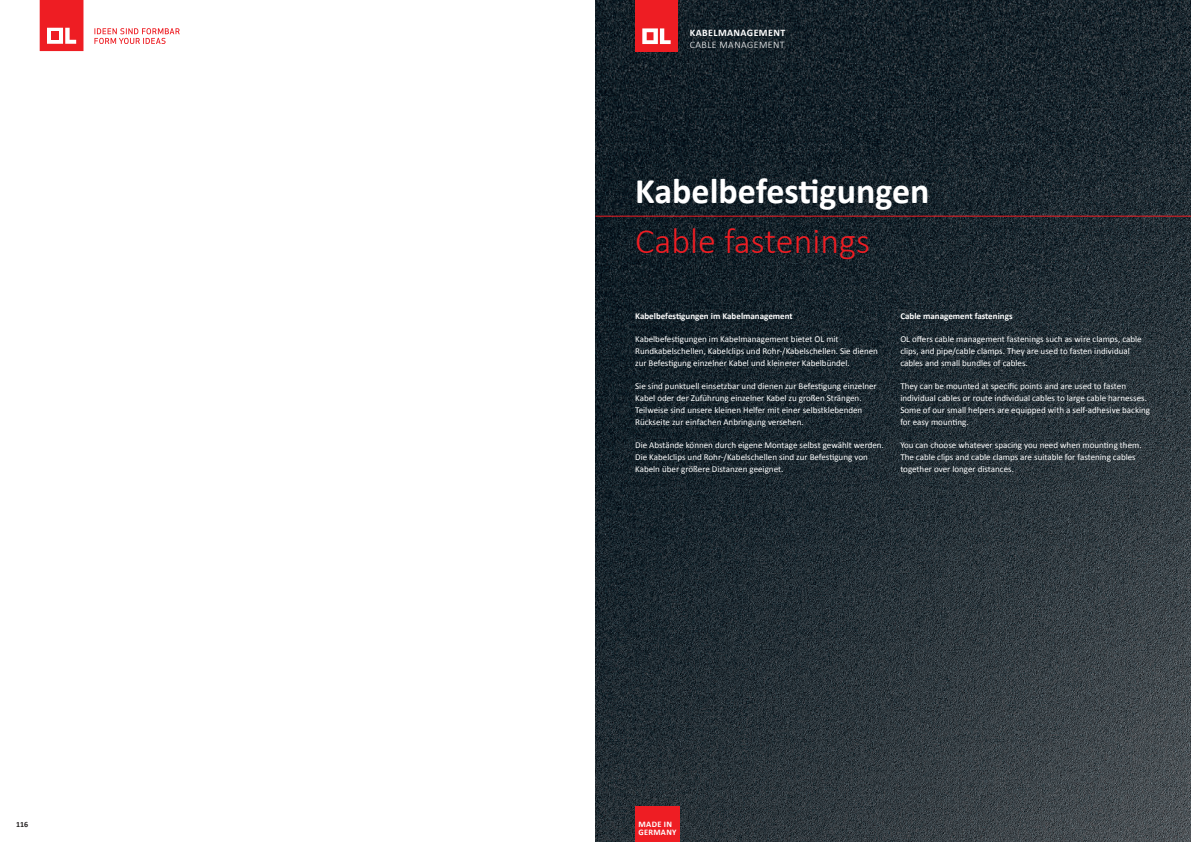
<style>
.page{position:relative;width:1191px;height:842px;background:#fff}
.page>*{position:absolute;margin:0;border:0;box-sizing:border-box;transform-origin:0 0}
.t1{font:700 36px "Calibri";color:#fff}
.t2{font:300 36px "Calibri";color:#ee1d23}
.t3{font:700 10px "Calibri";letter-spacing:.04em;color:#fff}
.t4{font:300 10px "Calibri";letter-spacing:.04em;color:#fff}
.t5{font:9px/11.8px "Calibri";color:#fff}
.t6{font:700 9px "Calibri";color:#fff}
.t7{font:700 8.5px/8px "Calibri";letter-spacing:.035em;color:#fff}
.t8{font:700 8px "Calibri";color:#231f20}
</style>
<div class="page">
<img style="left:595px;top:0;width:596px;height:842px">
<hr style="left:595px;top:216px;width:596px;height:1px;background:#ee1d23">
<div style="left:635px;top:0;width:42px;height:51px;background:#ee1d23"></div>
<svg style="left:642px;top:28px;width:28px;height:16px"></svg>
<div style="left:635px;top:806px;width:44px;height:36px;background:#ee1d23"></div>
<svg style="left:94px;top:28px;width:86px;height:16px"></svg>
<svg style="left:40px;top:0;width:43px;height:51px;background:#f03a3f"></svg>
<p class="t8" style="left:16px;top:818px;width:14px">116</p>
<p class="t3" style="left:690px;top:25px;width:97px">KABELMANAGEMENT</p>
<p class="t4" style="left:690px;top:38px;width:96px">CABLE MANAGEMENT</p>
<h1 class="t1" style="left:635px;top:165px;width:296px">Kabelbefestigungen</h1>
<h1 class="t2" style="left:635px;top:218px;width:236px">Cable fastenings</h1>
<p class="t6" style="left:635px;top:309px;width:159px">Kabelbefestigungen im Kabelmanagement</p>
<p class="t5" style="left:635px;top:333px;width:244px">Kabelbefestigungen im Kabelmanagement bietet OL mit<br>Rundkabelschellen, Kabelclips und Rohr-/Kabelschellen. Sie dienen zur Befestigung einzelner Kabel und kleinerer Kabelbündel.</p>
<p class="t5" style="left:635px;top:380px;width:243px">Sie sind punktuell einsetzbar und dienen zur Befestigung einzelner Kabel oder der Zuführung einzelner Kabel zu großen Strängen.<br>Teilweise sind unsere kleinen Helfer mit einer selbstklebenden Rückseite zur einfachen Anbringung versehen.</p>
<p class="t5" style="left:635px;top:439px;width:250px">Die Abstände können durch eigene Montage selbst gewählt werden.<br>Die Kabelclips und Rohr-/Kabelschellen sind zur Befestigung von<br>Kabeln über größere Distanzen geeignet.</p>
<p class="t6" style="left:900px;top:309px;width:114px">Cable management fastenings</p>
<p class="t5" style="left:900px;top:333px;width:243px">OL offers cable management fastenings such as wire clamps, cable clips, and pipe/cable clamps. They are used to fasten individual cables and small bundles of cables.</p>
<p class="t5" style="left:900px;top:380px;width:251px">They can be mounted at specific points and are used to fasten individual cables or route individual cables to large cable harnesses.<br>Some of our small helpers are equipped with a self-adhesive backing for easy mounting.</p>
<p class="t5" style="left:900px;top:439px;width:243px">You can choose whatever spacing you need when mounting them.<br>The cable clips and cable clamps are suitable for fastening cables together over longer distances.</p>
<p class="t7" style="left:638px;top:820px;width:40px">MADE IN<br>GERMANY</p>
</div>
